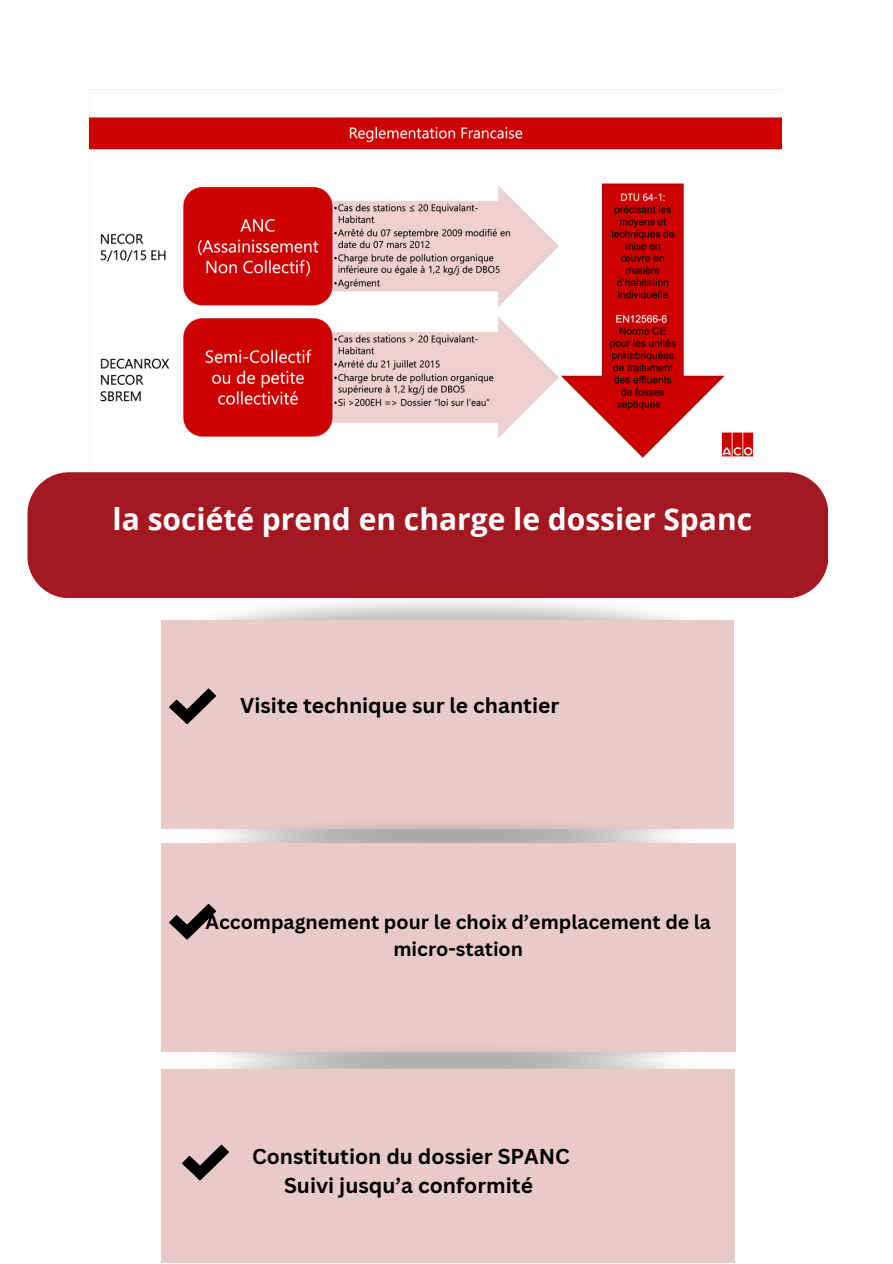
<style>
.page{position:relative;width:893px;height:1264px;background:#fff}
.page>*{position:absolute;margin:0;border:0;box-sizing:border-box;transform-origin:0 0}
.t1{font:700 30px "Open Sans";color:#fff}
.t2{font:700 21px "Canva Sans";color:#000}
.t3{font:700 19.5px/27px "Canva Sans";color:#000;text-align:center}
</style>
<div class="page">
<img style="left:89px;top:89px;width:692px;height:369px">
<div style="left:27px;top:472px;width:801px;height:126px;background:#a41822"></div>
<img style="left:148px;top:566px;width:597px;height:108px">
<div style="left:161px;top:620px;width:572px;height:208px;background:#e9caca"></div>
<div style="left:161px;top:842px;width:574px;height:209px;background:#e9caca"></div>
<div style="left:161px;top:1068px;width:574px;height:194px;background:#e9caca"></div>
<svg style="left:169px;top:688px;width:47px;height:36px"></svg>
<svg style="left:169px;top:903px;width:47px;height:36px"></svg>
<svg style="left:182px;top:1144px;width:47px;height:36px"></svg>
<p class="t1" style="left:113px;top:497px;width:641px">la société prend en charge le dossier Spanc</p>
<p class="t2" style="left:240px;top:690px;width:320px">Visite technique sur le chantier</p>
<p class="t3" style="left:205px;top:907px;width:507px">Accompagnement pour le choix d’emplacement de la micro-station</p>
<p class="t2" style="left:252px;top:1141px;width:319px">Constitution du dossier SPANC</p>
<p class="t2" style="left:284px;top:1170px;width:250px">Suivi jusqu’a conformité</p>
</div>
